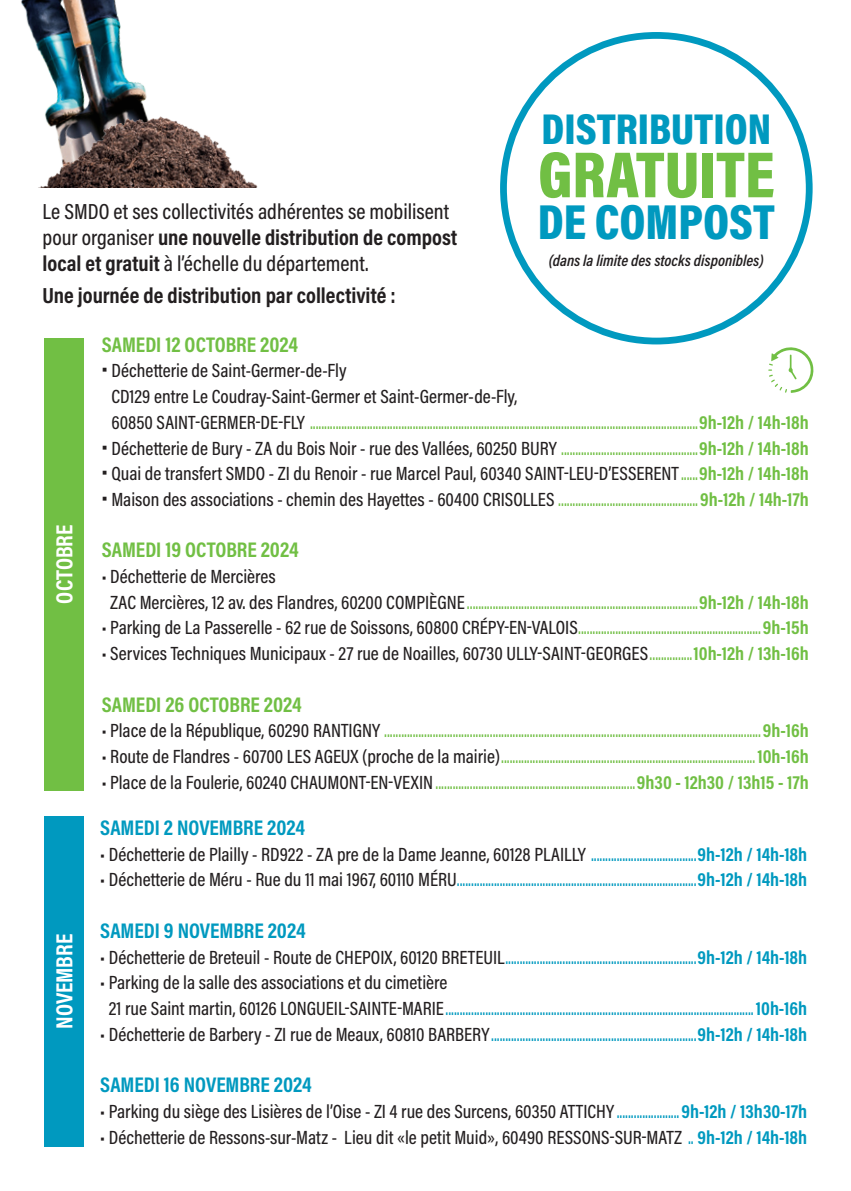
<style>
.page{position:relative;width:851px;height:1191px;background:#fff}
.page>*{position:absolute;margin:0;border:0;box-sizing:border-box;transform-origin:0 0}
.t1{font:900 65.8px "Acumin Pro Cond";color:#71bf44}
.t2{font:900 49.8px "Acumin Pro Cond";color:#0099bf}
.t3{font:900 43.6px "Acumin Pro Cond";color:#0099bf}
.t4{font:700 23.6px "Acumin Pro Cond";color:#fff}
.t5{font:500 22px/26px "Acumin Pro Cond";color:#231f20}
.t6{font:700 22px "Acumin Pro Cond";color:#231f20}
.t7{font:700 21.4px "Acumin Pro Cond";color:#0099bf}
.t8{font:700 21.4px "Acumin Pro Cond";color:#71bf44}
.t9{font:19.2px/25.6px "Acumin Pro Cond";color:#71bf44}
.t10{font:500 19.2px "Acumin Pro Cond";color:#231f20}
.t11{font:19.2px/25.6px "Acumin Pro Cond";color:#0099bf}
.t12{font:italic 600 16px "Acumin Pro Cond";color:#231f20}
.s1{font-weight:700}
.s2{font-weight:700;font-size:21.4px;color:#231f20}
.s3{font-weight:500;color:#231f20}
.s4{font-weight:700;font-size:21.4px}
.s5{font-weight:400;color:#71bf44}
.s6{font-weight:700;color:#71bf44}
.s7{font-weight:400;color:#0099bf}
.s8{font-weight:700;color:#0099bf}
</style>
<div class="page">
<div style="left:500px;top:32px;width:312px;height:312px;border:7px solid #0099bf;border-radius:50%"></div>
<img style="left:21px;top:0;width:168px;height:188px">
<img style="left:21px;top:92px;width:237px;height:95px">
<div style="left:44px;top:338px;width:39px;height:452px;background:#71bf44"></div>
<div style="left:44px;top:816px;width:39px;height:330px;background:#0099bf"></div>
<svg style="left:768px;top:347px;width:46px;height:46px"></svg>
<p class="t5" style="left:43px;top:198px;width:416px">Le SMDO et ses collectivités adhérentes se mobilisent pour organiser <span class="s1">une nouvelle distribution de compost local et gratuit</span> à l’échelle du département.</p>
<p class="t6" style="left:43px;top:281px;width:355px">Une journée de distribution par collectivité :</p>
<p class="t3" style="left:541px;top:100px;width:231px">DISTRIBUTION</p>
<p class="t1" style="left:538px;top:132px;width:238px">GRATUITE</p>
<p class="t2" style="left:537px;top:189px;width:239px">DE COMPOST</p>
<p class="t12" style="left:548px;top:250px;width:216px">(dans la limite des stocks disponibles)</p>
<p class="t4" style="left:49px;top:603px;width:80px;rotate:-90deg">OCTOBRE</p>
<p class="t4" style="left:49px;top:1029px;width:96px;rotate:-90deg">NOVEMBRE</p>
<p class="t8" style="left:102px;top:330px;width:198px">SAMEDI 12 OCTOBRE 2024</p>
<p class="t9" style="left:111px;top:358px;width:698px;text-indent:-10px"><span class="s2">•</span> <span class="s3">Déchetterie de Saint-Germer-de-Fly<br>CD129 entre Le Coudray-Saint-Germer et Saint-Germer-de-Fly,<br>60850 SAINT-GERMER-DE-FLY</span> ........................................................................................................................................<span class="s1">9h-12h / 14h-18h</span></p>
<p class="t10" style="left:102px;top:435px;width:708px"><span class="s4">•</span> Déchetterie de Bury - ZA du Bois Noir - rue des Vallées, 60250 BURY <span class="s5">................................................</span><span class="s6">9h-12h / 14h-18h</span></p>
<p class="t10" style="left:102px;top:461px;width:708px"><span class="s4">•</span> Quai de transfert SMDO - ZI du Renoir - rue Marcel Paul, 60340 SAINT-LEU-D’ESSERENT<span class="s5">......</span><span class="s6">9h-12h / 14h-18h</span></p>
<p class="t10" style="left:102px;top:487px;width:708px"><span class="s4">•</span> Maison des associations - chemin des Hayettes - 60400 CRISOLLES <span class="s5">.................................................</span><span class="s6">9h-12h / 14h-17h</span></p>
<p class="t8" style="left:102px;top:536px;width:198px">SAMEDI 19 OCTOBRE 2024</p>
<p class="t9" style="left:110px;top:563px;width:700px;text-indent:-9px"><span class="s3">• Déchetterie de Mercières<br>ZAC Mercières, 12 av. des Flandres, 60200 COMPIÈGNE</span> .................................................................................<span class="s1">9h-12h / 14h-18h</span></p>
<p class="t9" style="left:102px;top:614px;width:708px"><span class="s3">• Parking de La Passerelle - 62 rue de Soissons, 60800 CRÉPY-EN-VALOIS</span>................................................................<span class="s1">9h-15h</span></p>
<p class="t10" style="left:102px;top:641px;width:708px">• Services Techniques Municipaux - 27 rue de Noailles, 60730 ULLY-SAINT-GEORGES<span class="s5">...............</span><span class="s6">10h-12h / 13h-16h</span></p>
<p class="t8" style="left:102px;top:690px;width:202px">SAMEDI 26 OCTOBRE 2024</p>
<p class="t9" style="left:102px;top:717px;width:708px"><span class="s3">• Place de la République, 60290 RANTIGNY</span> ....................................................................................................................................<span class="s1">9h-16h</span></p>
<p class="t9" style="left:102px;top:743px;width:708px"><span class="s3">• Route de Flandres - 60700 LES AGEUX (proche de la mairie)</span>.........................................................................................<span class="s1">10h-16h</span></p>
<p class="t9" style="left:102px;top:769px;width:708px"><span class="s3">• Place de la Foulerie, 60240 CHAUMONT-EN-VEXIN</span>......................................................................<span class="s1">9h30 - 12h30 / 13h15 - 17h</span></p>
<p class="t7" style="left:100px;top:813px;width:206px">SAMEDI 2 NOVEMBRE 2024</p>
<p class="t10" style="left:100px;top:841px;width:708px">• Déchetterie de Plailly - RD922 - ZA pre de la Dame Jeanne, 60128 PLAILLY <span class="s7">.....................................</span><span class="s8">9h-12h / 14h-18h</span></p>
<p class="t11" style="left:100px;top:866px;width:708px"><span class="s3">• Déchetterie de Méru - Rue du 11 mai 1967, 60110 MÉRU</span>....................................................................................<span class="s1">9h-12h / 14h-18h</span></p>
<p class="t7" style="left:100px;top:916px;width:207px">SAMEDI 9 NOVEMBRE 2024</p>
<p class="t11" style="left:100px;top:943px;width:708px"><span class="s3">• Déchetterie de Breteuil - Route de CHEPOIX, 60120 BRETEUIL</span>...................................................................<span class="s1">9h-12h / 14h-18h</span></p>
<p class="t11" style="left:109px;top:969px;width:700px;text-indent:-9px"><span class="s3">• Parking de la salle des associations et du cimetière<br>21 rue Saint martin, 60126 LONGUEIL-SAINTE-MARIE</span>............................................................................................................<span class="s1">10h-16h</span></p>
<p class="t11" style="left:100px;top:1021px;width:708px"><span class="s3">• Déchetterie de Barbery - ZI rue de Meaux, 60810 BARBERY</span>........................................................................<span class="s1">9h-12h / 14h-18h</span></p>
<p class="t7" style="left:100px;top:1070px;width:213px">SAMEDI 16 NOVEMBRE 2024</p>
<p class="t10" style="left:100px;top:1098px;width:708px">• Parking du siège des Lisières de l’Oise - ZI 4 rue des Surcens, 60350 ATTICHY <span class="s7">......................</span><span class="s8">9h-12h / 13h30-17h</span></p>
<p class="t10" style="left:100px;top:1124px;width:708px">• Déchetterie de Ressons-sur-Matz - Lieu dit «le petit Muid», 60490 RESSONS-SUR-MATZ <span class="s7">..</span> <span class="s8">9h-12h / 14h-18h</span></p>
</div>
